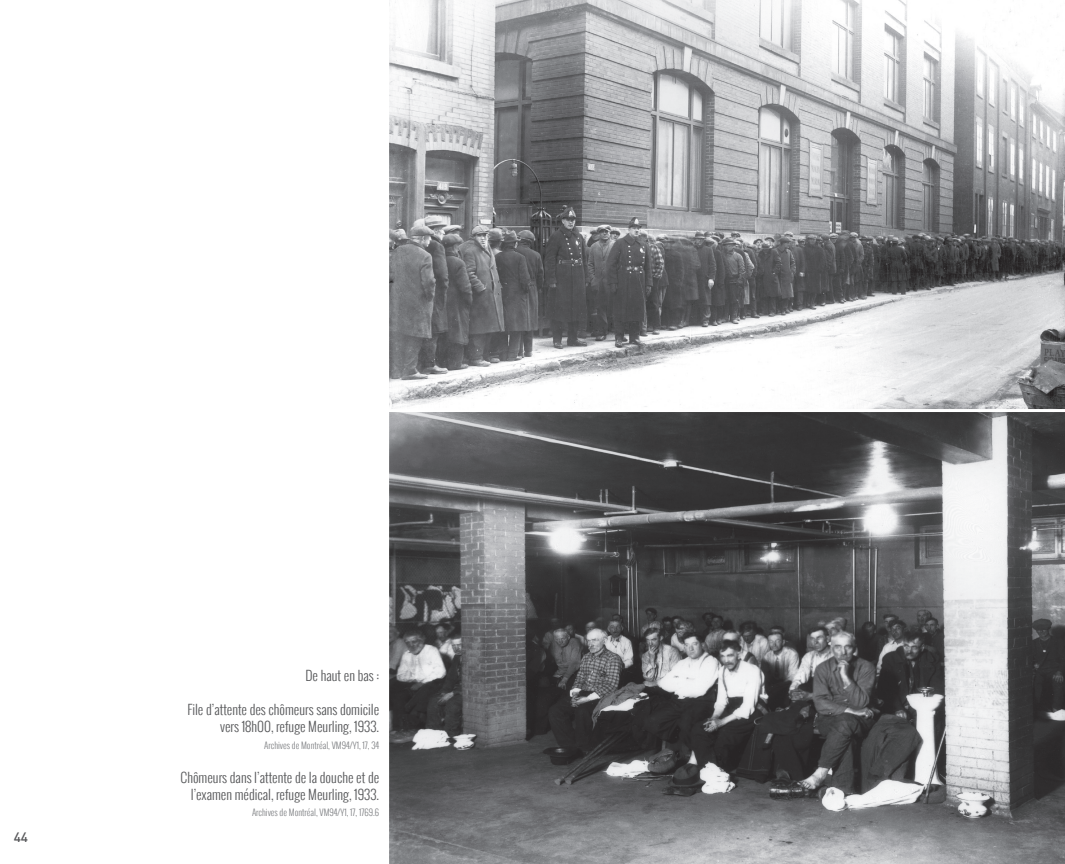
<style>
.page{position:relative;width:1065px;height:864px;background:#fff}
.page>*{position:absolute;margin:0;border:0;box-sizing:border-box;transform-origin:0 0}
.t1{font:300 13.5px/16.8px "Oswald";color:#57585a;text-align:right}
.t2{font:500 13.5px "DIN";color:#57585a}
.t3{font:300 9px "Oswald";color:#808285}
</style>
<div class="page">
<img style="left:389px;top:0;width:675px;height:864px">
<hr style="left:364px;top:409px;width:700px;height:3px;background:#fff">
<p class="t2" style="left:14px;top:829px;width:16px">44</p>
<p class="t1" style="left:305px;top:667px;width:75px">De haut en bas :</p>
<p class="t1" style="left:187px;top:701px;width:193px">File d’attente des chômeurs sans domicile vers 18h00, refuge Meurling, 1933.</p>
<p class="t3" style="left:264px;top:739px;width:116px">Archives de Montréal, VM94/Y1, 17, 34</p>
<p class="t1" style="left:180px;top:769px;width:200px">Chômeurs dans l’attente de la douche et de l’examen médical, refuge Meurling, 1933.</p>
<p class="t3" style="left:252px;top:806px;width:129px">Archives de Montréal, VM94/Y1, 17, 1769.6</p>
</div>
